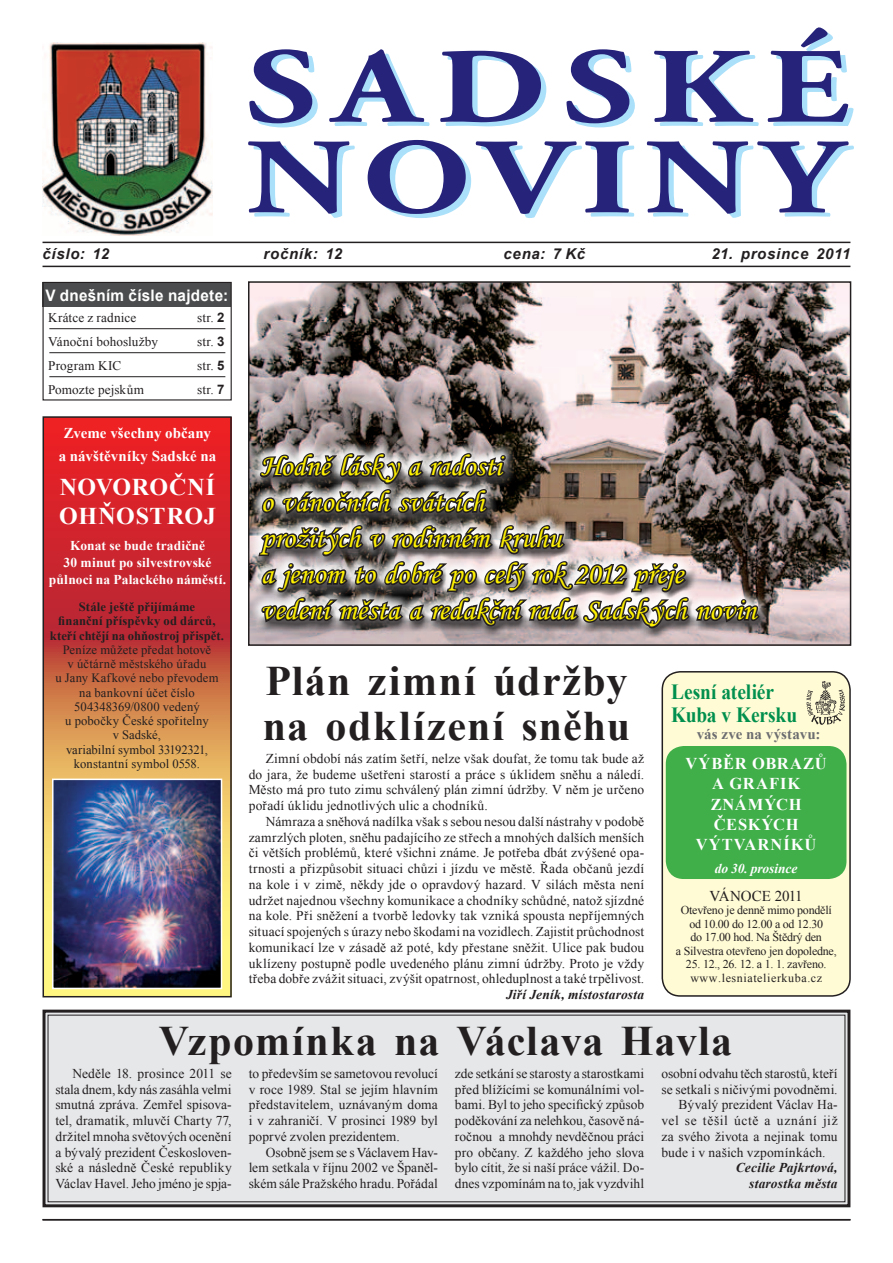
<style>
.page{position:relative;width:893px;height:1263px;background:#fff}
.page>*{position:absolute;margin:0;border:0;box-sizing:border-box;transform-origin:0 0}
.t1{font:700 42px/45px "Times New Roman";letter-spacing:.03em;color:#231f20}
.t2{font:30px/36px "Monotype Corsiva";letter-spacing:.005em;color:#fff101}
.t3{font:700 24px/29.2px "Times New Roman";letter-spacing:.02em;color:#fff}
.t4{font:700 21.6px/22.5px "Times New Roman";letter-spacing:-.01em;color:#008f4d;scale:.9 1}
.t5{font:700 16.5px/20.2px "Times New Roman";letter-spacing:.055em;color:#fff;text-align:center}
.t6{font:700 15.9px "Arial";letter-spacing:.015em;color:#fff;scale:.96 1}
.t7{font:italic 700 15px "Arial";letter-spacing:.045em;color:#231f20}
.t8{font:700 15px/23.2px "Times New Roman";color:#fff;text-align:center}
.t9{font:700 15px "Times New Roman";letter-spacing:.005em;color:#6c6d70}
.t10{font:15px "Times New Roman";letter-spacing:-.005em;color:#231f20}
.t11{font:13.5px/15.8px "Times New Roman";letter-spacing:.005em;color:#231f20;text-align:justify}
.t12{font:700 13.5px/17.2px "Times New Roman";letter-spacing:.005em;color:#fff;text-align:center}
.t13{font:italic 700 13.5px/15.8px "Times New Roman";letter-spacing:.015em;color:#231f20;text-align:right}
.t14{font:13.5px "Times New Roman";letter-spacing:.05em;color:#231f20}
.t15{font:italic 700 13.5px "Times New Roman";letter-spacing:-.01em;color:#fff}
.t16{font:13.2px "Times New Roman";letter-spacing:.01em;color:#231f20}
.t17{font:12.75px/14.2px "Times New Roman";letter-spacing:.01em;color:#231f20;text-align:center}
.t18{font:700 12.75px/14.2px "Times New Roman";letter-spacing:.005em;color:#231f20;text-align:center}
.t19{font:12px/13.5px "Times New Roman";letter-spacing:-.02em;color:#231f20;text-align:center}
.t20{font:12px/13.5px "Times New Roman";letter-spacing:.05em;color:#231f20;text-align:center}
.s1{font-family:"Arial";font-weight:700}
</style>
<div class="page">
<svg style="left:42px;top:1009px;width:809px;height:199px;background:#dcdddf"></svg>
<img style="left:251px;top:284px;width:597px;height:359px">
<div style="left:248px;top:281px;width:603px;height:365px;border:2px solid #231f20"></div>
<hr style="left:43px;top:242px;width:807px;height:1px;background:#231f20">
<hr style="left:43px;top:266px;width:807px;height:1px;background:#231f20">
<hr style="left:43px;top:1219px;width:807px;height:1px;background:#231f20">
<div style="left:43px;top:282px;width:188px;height:24px;background:#4b4c4d"></div>
<div style="left:43px;top:282px;width:189px;height:118px;border:1px solid #231f20"></div>
<hr style="left:49px;top:328px;width:176px;height:1px;background:#231f20">
<hr style="left:49px;top:352px;width:176px;height:1px;background:#231f20">
<hr style="left:49px;top:376px;width:176px;height:1px;background:#231f20">
<svg style="left:249px;top:49px;width:69px;height:78px"></svg>
<svg style="left:329px;top:49px;width:101px;height:77px"></svg>
<svg style="left:440px;top:51px;width:106px;height:75px"></svg>
<svg style="left:566px;top:49px;width:69px;height:78px"></svg>
<svg style="left:654px;top:51px;width:105px;height:75px"></svg>
<svg style="left:767px;top:27px;width:86px;height:99px"></svg>
<svg style="left:248px;top:141px;width:107px;height:77px"></svg>
<svg style="left:368px;top:140px;width:266px;height:78px"></svg>
<svg style="left:646px;top:141px;width:208px;height:77px"></svg>
<img style="left:43px;top:43px;width:170px;height:192px">
<div style="left:248px;top:443px;width:518px;height:186px;background:#fff;opacity:.75"></div>
<div style="left:249px;top:447px;width:521px;height:192px;background:#231f20;opacity:.75"></div>
<svg style="left:256px;top:450px;width:505px;height:181px;background:#746c68"></svg>
<svg style="left:46px;top:419px;width:183px;height:575px;background:#d5503c"></svg>
<div style="left:43px;top:416px;width:189px;height:581px;border:2px solid #231f20"></div>
<img style="left:55px;top:781px;width:164px;height:205px">
<div style="left:52px;top:778px;width:170px;height:211px;border:2px solid #fff"></div>
<div style="left:662px;top:672px;width:188px;height:324px;background:#fffbd5;border-radius:18px"></div>
<div style="left:662px;top:671px;width:189px;height:326px;border:2px solid #231f20;border-radius:18px"></div>
<img style="left:806px;top:680px;width:41px;height:45px">
<div style="left:666px;top:746px;width:180px;height:133px;background:#40ae49;border-radius:18px"></div>
<p class="t7" style="left:42px;top:244px;width:68px">číslo: 12</p>
<p class="t7" style="left:263px;top:244px;width:80px">ročník: 12</p>
<p class="t7" style="left:503px;top:244px;width:83px">cena: 7 Kč</p>
<p class="t7" style="left:711px;top:244px;width:141px">21. prosince 2011</p>
<p class="t6" style="left:46px;top:285px;width:192px">V dnešním čísle najdete:</p>
<p class="t16" style="left:48px;top:309px;width:90px">Krátce z radnice</p>
<p class="t16" style="left:197px;top:309px;width:29px">str. <span class="s1">2</span></p>
<p class="t16" style="left:48px;top:333px;width:111px">Vánoční bohoslužby</p>
<p class="t16" style="left:197px;top:333px;width:29px">str. <span class="s1">3</span></p>
<p class="t16" style="left:48px;top:357px;width:75px">Program KIC</p>
<p class="t16" style="left:197px;top:357px;width:29px">str. <span class="s1">5</span></p>
<p class="t16" style="left:48px;top:381px;width:97px">Pomozte pejskům</p>
<p class="t16" style="left:197px;top:381px;width:29px">str. <span class="s1">7</span></p>
<p class="t8" style="left:59px;top:421px;width:159px">Zveme všechny občany a návštěvníky Sadské na</p>
<h3 class="t3" style="left:59px;top:471px;width:158px">NOVOROČNÍ<br>OHŇOSTROJ</h3>
<p class="t12" style="left:49px;top:536px;width:179px">Konat se bude tradičně<br>30 minut po silvestrovské půlnoci na Palackého náměstí.</p>
<p class="t18" style="left:50px;top:599px;width:176px">Stále ještě přijímáme<br>finanční příspěvky od dárců, kteří chtějí na ohňostroj přispět.</p>
<p class="t17" style="left:55px;top:642px;width:165px">Peníze můžete předat hotově<br>v účtárně městského úřadu<br>u Jany Kafkové nebo převodem na bankovní účet číslo<br>504348369/0800 vedený<br>u pobočky České spořitelny<br>v Sadské,<br>variabilní symbol 33192321, konstantní symbol 0558.</p>
<h2 class="t2" style="left:261px;top:448px;width:497px">Hodně lásk y a radosti<br>o vánočních svátcích<br>prožitých v rodinném kruhu<br>a jenom to dobré po celý rok 2012 přeje vedení města a redakční rada Sadsk ých novin</h2>
<h1 class="t1" style="left:263px;top:657px;width:369px">Plán zimní údržby na odklízení sněhu</h1>
<p class="t11" style="left:249px;top:750px;width:397px;text-indent:17px">Zimní období nás zatím šetří, nelze však doufat, že tomu tak bude až do jara, že budeme ušetřeni starostí a práce s úklidem sněhu a náledí.<br>Město má pro tuto zimu schválený plán zimní údržby. V něm je určeno pořadí úklidu jednotlivých ulic a chodníků.</p>
<p class="t11" style="left:249px;top:813px;width:397px;text-indent:17px">Námraza a sněhová nadílka však s sebou nesou další nástrahy v podobě zamrzlých ploten, sněhu padajícího ze střech a mnohých dalších menších či větších problémů, které všichni známe. Je potřeba dbát zvýšené opa&shy;trnosti a přizpůsobit situaci chůzi i jízdu ve městě. Řada občanů jezdí na kole i v zimě, někdy jde o opravdový hazard. V silách města není udržet najednou všechny komunikace a chodníky schůdné, natož sjízdné na kole. Při sněžení a tvorbě ledovky tak vzniká spousta nepříjemných situací spojených s úrazy nebo škodami na vozidlech. Zajistit průchodnost komunikací lze v zásadě až poté, kdy přestane sněžit. Ulice pak budou uklízeny postupně podle uvedeného plánu zimní údržby. Proto je vždy třeba dobře zvážit situaci, zvýšit opatrnost, ohleduplnost a také trpělivost.</p>
<p class="t13" style="left:506px;top:986px;width:140px">Jiří Jeník, místostarosta</p>
<h3 class="t4" style="left:671px;top:680px;width:142px">Lesní ateliér<br>Kuba v Kersku</h3>
<p class="t5" style="left:685px;top:753px;width:143px">VÝBĚR OBRAZŮ<br>A GRAFIK<br>ZNÁMÝCH<br>ČESKÝCH<br>VÝTVARNÍKŮ</p>
<p class="t15" style="left:715px;top:858px;width:84px">do 30. prosince</p>
<p class="t9" style="left:697px;top:724px;width:125px">vás zve na výstavu:</p>
<p class="t10" style="left:710px;top:886px;width:95px">VÁNOCE 2011</p>
<p class="t19" style="left:676px;top:903px;width:162px">Otevřeno je denně mimo pondělí od 10.00 do 12.00 a od 12.30<br>do 17.00 hod. Na Štědrý den<br>a Silvestra otevřeno jen dopoledne,</p>
<p class="t20" style="left:686px;top:957px;width:142px">25. 12., 26. 12. a 1. 1. zavřeno. www.lesniatelierkuba.cz</p>
<h1 class="t1" style="left:159px;top:1018px;width:575px">Vzpomínka na Václava Havla</h1>
<p class="t11" style="left:249px;top:1065px;width:191px">to především se sametovou revolucí v roce 1989. Stal se jejím hlavním představitelem, uznávaným doma i v zahraničí. V prosinci 1989 byl poprvé zvolen prezidentem.</p>
<p class="t11" style="left:249px;top:1144px;width:191px;text-indent:17px">Osobně jsem se s Václavem Hav&shy;lem setkala v říjnu 2002 ve Španěl&shy;ském sále Pražského hradu. Pořádal</p>
<p class="t11" style="left:55px;top:1065px;width:178px;text-indent:17px">Neděle 18. prosince 2011 se stala dnem, kdy nás zasáhla velmi smutná zpráva. Zemřel spisova&shy;tel, dramatik, mluvčí Charty 77, držitel mnoha světových ocenění a bývalý prezident Českosloven&shy;ské a následně České republiky Václav Havel. Jeho jméno je spja-</p>
<p class="t11" style="left:455px;top:1065px;width:191px">zde setkání se starosty a starostkami před blížícími se komunálními vol&shy;bami. Byl to jeho specifický způsob poděkování za nelehkou, časově ná&shy;ročnou a mnohdy nevděčnou práci pro občany. Z každého jeho slova bylo cítit, že si naší práce vážil. Do&shy;dnes vzpomínám na to, jak vyzdvihl</p>
<p class="t11" style="left:661px;top:1065px;width:178px">osobní odvahu těch starostů, kteří</p>
<p class="t11" style="left:661px;top:1081px;width:178px">se setkali s ničivými povodněmi.</p>
<p class="t11" style="left:678px;top:1097px;width:161px">Bývalý prezident Václav Ha-</p>
<p class="t14" style="left:661px;top:1111px;width:178px">vel se těšil úctě a uznání již</p>
<p class="t11" style="left:661px;top:1128px;width:178px">za svého života a nejinak tomu</p>
<p class="t11" style="left:661px;top:1144px;width:166px">bude i v našich vzpomínkách.</p>
<p class="t13" style="left:736px;top:1160px;width:103px">Cecilie Pajkrtová, starostka města</p>
</div>
